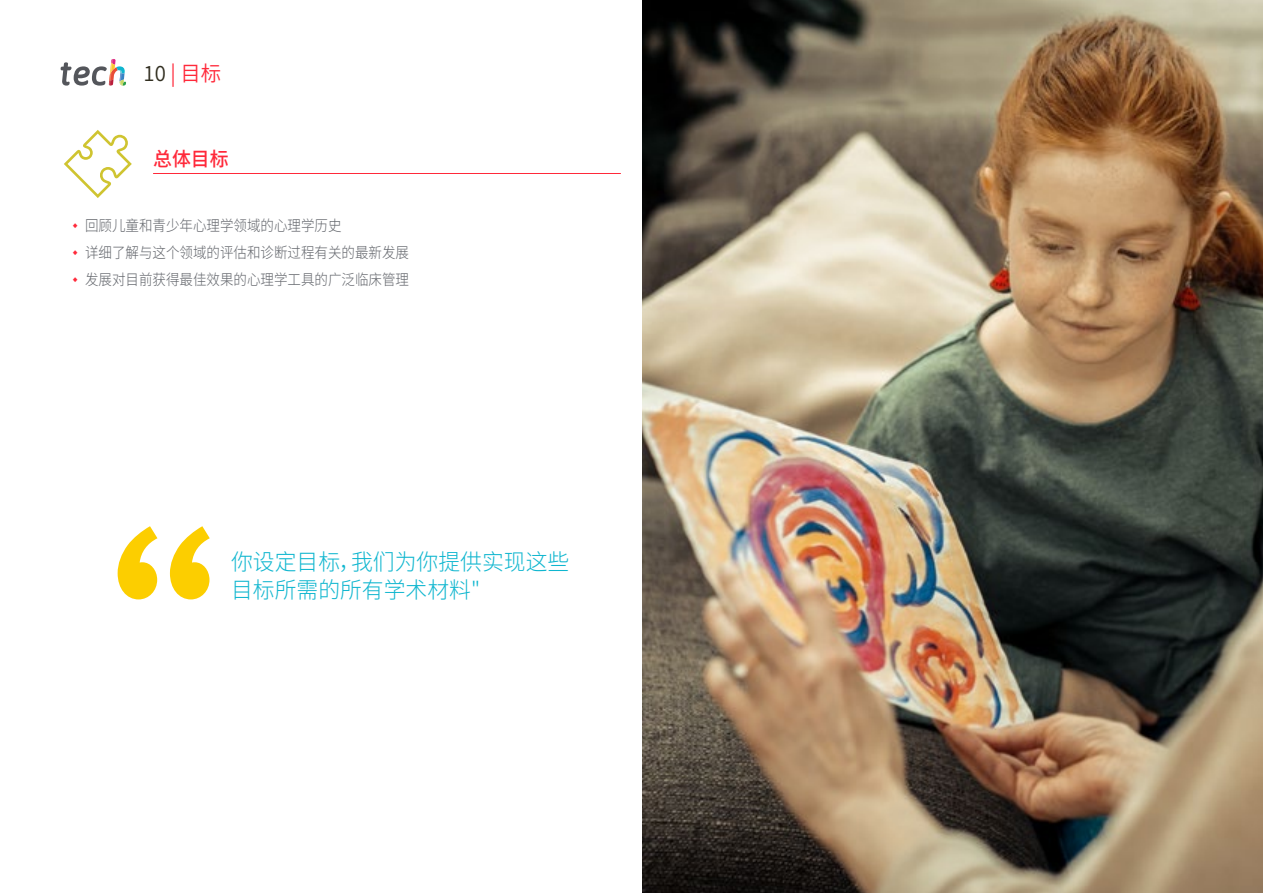
<style>
.page{position:relative;width:1263px;height:893px;background:#fff}
.page>*{position:absolute;margin:0;border:0;box-sizing:border-box;transform-origin:0 0}
.t1{font:300 22.5px/28.5px "Source Han Sans CN";color:#0fb6cf}
.t2{font:21px "Source Han Sans CN";color:#ff293a}
.t3{font:500 19.5px "Source Han Sans CN";color:#ff293a}
.t4{font:300 15px/26.7px "Source Han Sans CN";color:#61646a;scale:.9 1}
.s1{color:#312e20}
</style>
<div class="page">
<hr style="left:153px;top:173px;width:468px;height:1px;background:#ff293a">
<svg style="left:64px;top:130px;width:68px;height:68px"></svg>
<svg style="left:61px;top:59px;width:65px;height:27px"></svg>
<svg style="left:118px;top:526px;width:92px;height:73px"></svg>
<img style="left:642px;top:0;width:621px;height:893px">
<h2 class="t2" style="left:144px;top:61px;width:79px"><span class="s1">10</span> | 目标</h2>
<h3 class="t3" style="left:153px;top:147px;width:77px">总体目标</h3>
<p class="t4" style="left:85px;top:213px;width:361px">回顾儿童和青少年心理学领域的心理学历史<br>详细了解与这个领域的评估和诊断过程有关的最新发展发展对目前获得最佳效果的心理学工具的广泛临床管理</p>
<h1 class="t1" style="left:231px;top:548px;width:340px">你设定目标，我们为你提供实现这些目标所需的所有学术材料"</h1>
</div>
